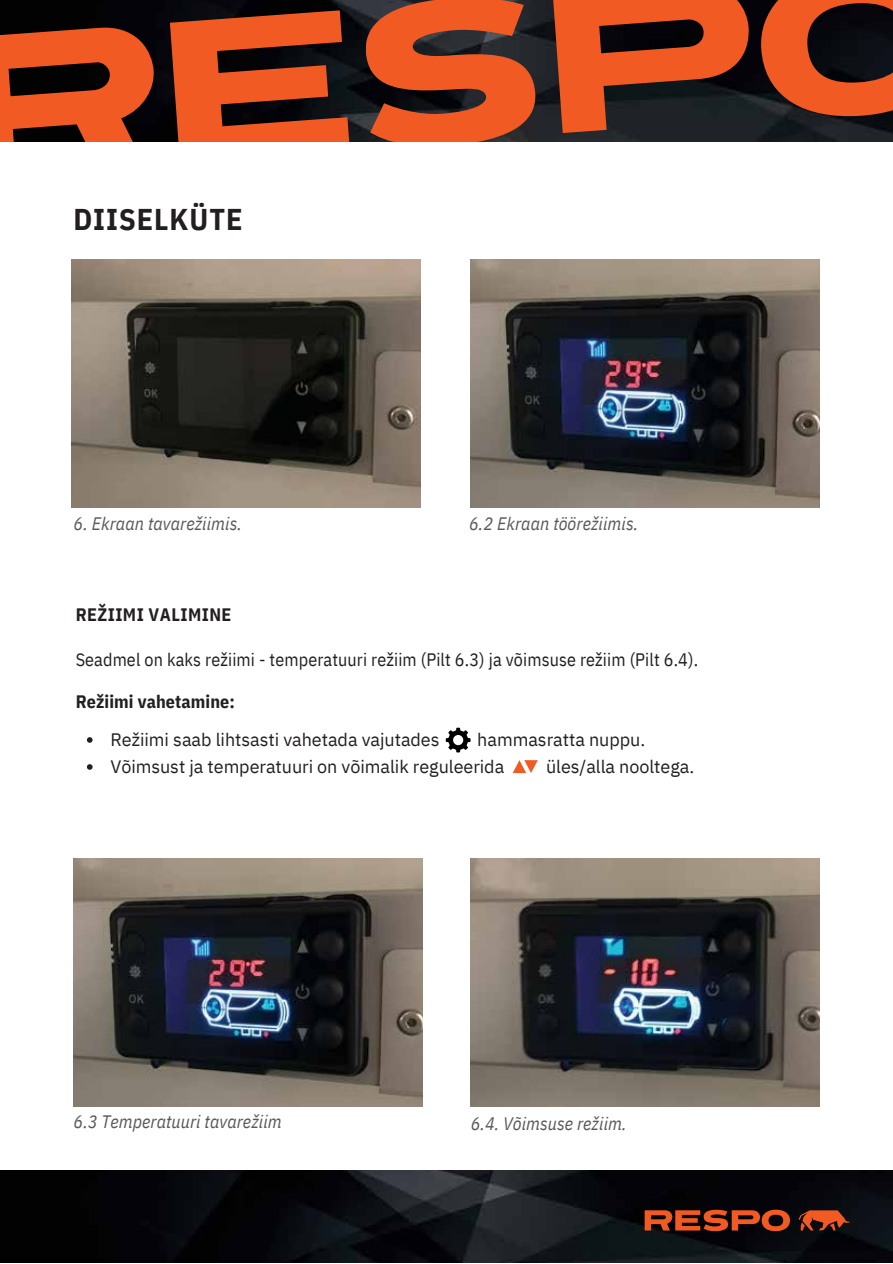
<style>
.page{position:relative;width:893px;height:1264px;background:#fff}
.page>*{position:absolute;margin:0;border:0;box-sizing:border-box;transform-origin:0 0}
.t1{font:700 30px "IBM Plex Sans Cond";letter-spacing:.035em;color:#231f20}
.t2{font:18px "IBM Plex Sans";letter-spacing:-.005em;color:#231f20}
.t3{font:italic 18px "IBM Plex Sans Cond";letter-spacing:.005em;color:#58595b}
.t4{font:18px "IBM Plex Sans Cond";letter-spacing:.005em;color:#231f20}
.t5{font:700 18px "IBM Plex Sans Cond";letter-spacing:.005em;color:#231f20}
.t6{font:700 18px "IBM Plex Sans Cond";letter-spacing:.025em;color:#231f20}
</style>
<div class="page">
<img style="left:0;top:0;width:892px;height:142px">
<svg style="left:0;top:28px;width:154px;height:114px;background:#a53e18"></svg>
<svg style="left:170px;top:10px;width:179px;height:132px;background:#9f3d1a"></svg>
<svg style="left:366px;top:0;width:169px;height:142px;background:#a94623"></svg>
<svg style="left:759px;top:0;width:133px;height:116px;background:#80341a"></svg>
<svg style="left:553px;top:0;width:197px;height:133px;background:#8d3b1e"></svg>
<img style="left:0;top:1170px;width:892px;height:92px">
<svg style="left:798px;top:1210px;width:51px;height:20px"></svg>
<svg style="left:644px;top:1209px;width:145px;height:22px;background:#8a3416"></svg>
<img style="left:71px;top:259px;width:349px;height:249px">
<img style="left:470px;top:259px;width:349px;height:249px">
<img style="left:74px;top:858px;width:348px;height:248px">
<img style="left:470px;top:858px;width:349px;height:248px">
<svg style="left:87px;top:737px;width:6px;height:5px"></svg>
<svg style="left:87px;top:764px;width:6px;height:5px"></svg>
<svg style="left:512px;top:760px;width:25px;height:13px"></svg>
<svg style="left:446px;top:727px;width:24px;height:25px"></svg>
<p class="t1" style="left:73px;top:199px;width:171px">DIISELKÜTE</p>
<p class="t3" style="left:74px;top:512px;width:170px">6. Ekraan tavarežiimis.</p>
<p class="t3" style="left:469px;top:512px;width:170px">6.2 Ekraan töörežiimis.</p>
<p class="t6" style="left:76px;top:602px;width:157px">REŽIIMI VALIMINE</p>
<p class="t4" style="left:76px;top:647px;width:624px">Seadmel on kaks režiimi - temperatuuri režiim (Pilt 6.3) ja võimsuse režiim (Pilt 6.4).</p>
<p class="t5" style="left:76px;top:689px;width:161px">Režiimi vahetamine:</p>
<p class="t2" style="left:110px;top:727px;width:330px">Režiimi saab lihtsasti vahetada vajutades</p>
<p class="t2" style="left:477px;top:727px;width:169px">hammasratta nuppu.</p>
<p class="t2" style="left:110px;top:754px;width:395px">Võimsust ja temperatuuri on võimalik reguleerida</p>
<p class="t2" style="left:546px;top:754px;width:150px">üles/alla nooltega.</p>
<p class="t3" style="left:74px;top:1109px;width:209px">6.3 Temperatuuri tavarežiim</p>
<p class="t3" style="left:470px;top:1111px;width:157px">6.4. Võimsuse režiim.</p>
</div>
